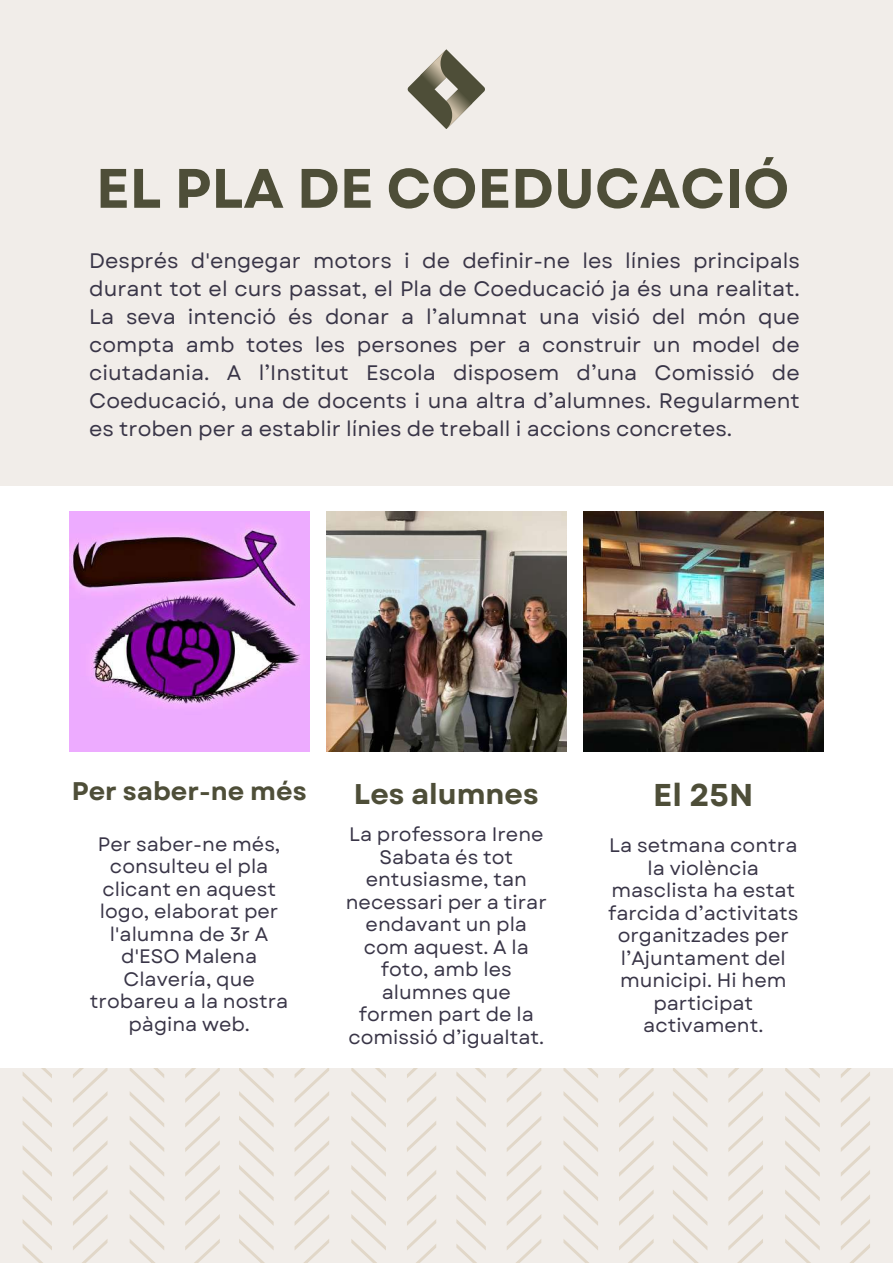
<style>
.page{position:relative;width:893px;height:1264px;background:#fff}
.page>*{position:absolute;margin:0;border:0;box-sizing:border-box;transform-origin:0 0}
.t1{font:700 55.5px "Garet";color:#4e4e38}
.t2{font:700 31.5px "Garet";color:#4e4e38}
.t3{font:700 28.5px "Garet";color:#4e4e38}
.t4{font:700 25.5px "Garet";color:#4e4e38}
.t5{font:21px/28px "Garet";color:#393547;text-align:justify}
.t6{font:19.5px/22.5px "Garet";color:#393547;text-align:center}
</style>
<div class="page">
<div style="left:0;top:0;width:892px;height:1262px;background:#f1ede9"></div>
<svg style="left:185px;top:1067px;width:35px;height:195px"></svg>
<svg style="left:130px;top:1067px;width:34px;height:195px"></svg>
<svg style="left:73px;top:1067px;width:34px;height:195px"></svg>
<svg style="left:23px;top:1067px;width:29px;height:195px"></svg>
<svg style="left:239px;top:1067px;width:34px;height:195px"></svg>
<svg style="left:294px;top:1067px;width:35px;height:195px"></svg>
<svg style="left:351px;top:1067px;width:35px;height:195px"></svg>
<svg style="left:407px;top:1067px;width:29px;height:195px"></svg>
<svg style="left:619px;top:1067px;width:34px;height:195px"></svg>
<svg style="left:563px;top:1067px;width:35px;height:195px"></svg>
<svg style="left:506px;top:1067px;width:35px;height:195px"></svg>
<svg style="left:456px;top:1067px;width:30px;height:195px"></svg>
<svg style="left:672px;top:1067px;width:35px;height:195px"></svg>
<svg style="left:728px;top:1067px;width:35px;height:195px"></svg>
<svg style="left:785px;top:1067px;width:34px;height:195px"></svg>
<svg style="left:840px;top:1067px;width:30px;height:195px"></svg>
<svg style="left:407px;top:49px;width:78px;height:80px"></svg>
<div style="left:0;top:486px;width:892px;height:581px;background:#fff"></div>
<img style="left:69px;top:511px;width:240px;height:240px">
<img style="left:326px;top:511px;width:240px;height:240px">
<img style="left:583px;top:511px;width:240px;height:240px">
<h1 class="t1" style="left:96px;top:148px;width:694px">EL PLA DE COEDUCACIÓ</h1>
<p class="t5" style="left:89px;top:246px;width:712px">Després d'engegar motors i de definir-ne les línies principals durant tot el curs passat, el Pla de Coeducació ja és una realitat.<br>La seva intenció és donar a l’alumnat una visió del món que compta amb totes les persones per a construir un model de ciutadania. A l’Institut Escola disposem d’una Comissió de Coeducació, una de docents i una altra d’alumnes. Regularment es troben per a establir línies de treball i accions concretes.</p>
<h3 class="t4" style="left:72px;top:772px;width:236px">Per saber-ne més</h3>
<h3 class="t3" style="left:354px;top:773px;width:186px">Les alumnes</h3>
<h2 class="t2" style="left:653px;top:772px;width:101px">El 25N</h2>
<p class="t6" style="left:90px;top:833px;width:200px">Per saber-ne més, consulteu el pla clicant en aquest logo, elaborat per l'alumna de 3r A d'ESO Malena<br>Clavería, que trobareu a la nostra pàgina web.</p>
<p class="t6" style="left:346px;top:823px;width:202px">La professora Irene<br>Sabata és tot entusiasme, tan necessari per a tirar endavant un pla com aquest. A la foto, amb les alumnes que formen part de la comissió d’igualtat.</p>
<p class="t6" style="left:608px;top:834px;width:192px">La setmana contra la violència masclista ha estat farcida d’activitats organitzades per l’Ajuntament del municipi. Hi hem participat activament.</p>
</div>
